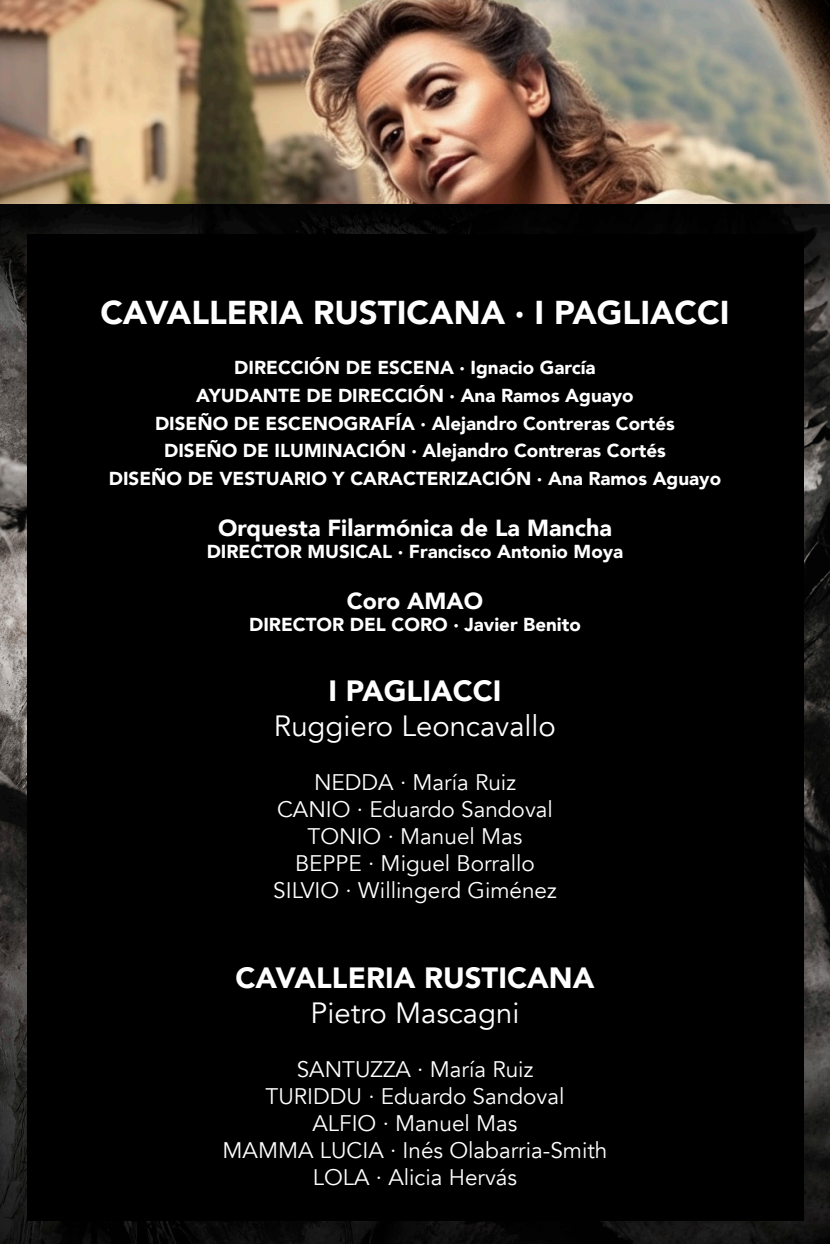
<style>
.page{position:relative;width:830px;height:1244px;background:#fff}
.page>*{position:absolute;margin:0;border:0;box-sizing:border-box;transform-origin:0 0}
.t1{font:900 33px "Avenir";color:#fff}
.t2{font:29.25px "Avenir";color:#fff}
.t3{font:900 29.25px "Avenir";color:#fff}
.t4{font:900 23.25px "Avenir";color:#fff}
.t5{font:22.5px "Avenir";color:#fff}
.t6{font:900 18.75px "Avenir";color:#fff}
</style>
<div class="page">
<img style="left:0;top:0;width:829px;height:1244px">
<div style="left:27px;top:234px;width:776px;height:986px;background:#000"></div>
<p class="t1" style="left:100px;top:284px;width:630px">CAVALLERIA RUSTICANA · I PAGLIACCI</p>
<p class="t6" style="left:234px;top:352px;width:363px">DIRECCIÓN DE ESCENA · Ignacio García</p>
<p class="t6" style="left:196px;top:379px;width:439px">AYUDANTE DE DIRECCIÓN · Ana Ramos Aguayo</p>
<p class="t6" style="left:155px;top:407px;width:521px">DISEÑO DE ESCENOGRAFÍA · Alejandro Contreras Cortés</p>
<p class="t6" style="left:164px;top:435px;width:503px">DISEÑO DE ILUMINACIÓN · Alejandro Contreras Cortés</p>
<p class="t6" style="left:109px;top:463px;width:613px">DISEÑO DE VESTUARIO Y CARACTERIZACIÓN · Ana Ramos Aguayo</p>
<p class="t4" style="left:218px;top:507px;width:395px">Orquesta Filarmónica de La Mancha</p>
<p class="t6" style="left:206px;top:535px;width:418px">DIRECTOR MUSICAL · Francisco Antonio Moya</p>
<p class="t4" style="left:347px;top:580px;width:137px">Coro AMAO</p>
<p class="t6" style="left:249px;top:608px;width:333px">DIRECTOR DEL CORO · Javier Benito</p>
<p class="t3" style="left:328px;top:666px;width:174px">I PAGLIACCI</p>
<p class="t2" style="left:274px;top:709px;width:283px">Ruggiero Leoncavallo</p>
<p class="t5" style="left:314px;top:769px;width:203px">NEDDA · María Ruiz</p>
<p class="t5" style="left:277px;top:796px;width:277px">CANIO · Eduardo Sandoval</p>
<p class="t5" style="left:307px;top:823px;width:216px">TONIO · Manuel Mas</p>
<p class="t5" style="left:295px;top:850px;width:241px">BEPPE · Miguel Borrallo</p>
<p class="t5" style="left:273px;top:877px;width:285px">SILVIO · Willingerd Giménez</p>
<p class="t3" style="left:235px;top:952px;width:360px">CAVALLERIA RUSTICANA</p>
<p class="t2" style="left:310px;top:995px;width:210px">Pietro Mascagni</p>
<p class="t5" style="left:296px;top:1055px;width:238px">SANTUZZA · María Ruiz</p>
<p class="t5" style="left:265px;top:1082px;width:300px">TURIDDU · Eduardo Sandoval</p>
<p class="t5" style="left:312px;top:1109px;width:206px">ALFIO · Manuel Mas</p>
<p class="t5" style="left:222px;top:1136px;width:386px">MAMMA LUCIA · Inés Olabarria-Smith</p>
<p class="t5" style="left:312px;top:1163px;width:206px">LOLA · Alicia Hervás</p>
</div>
